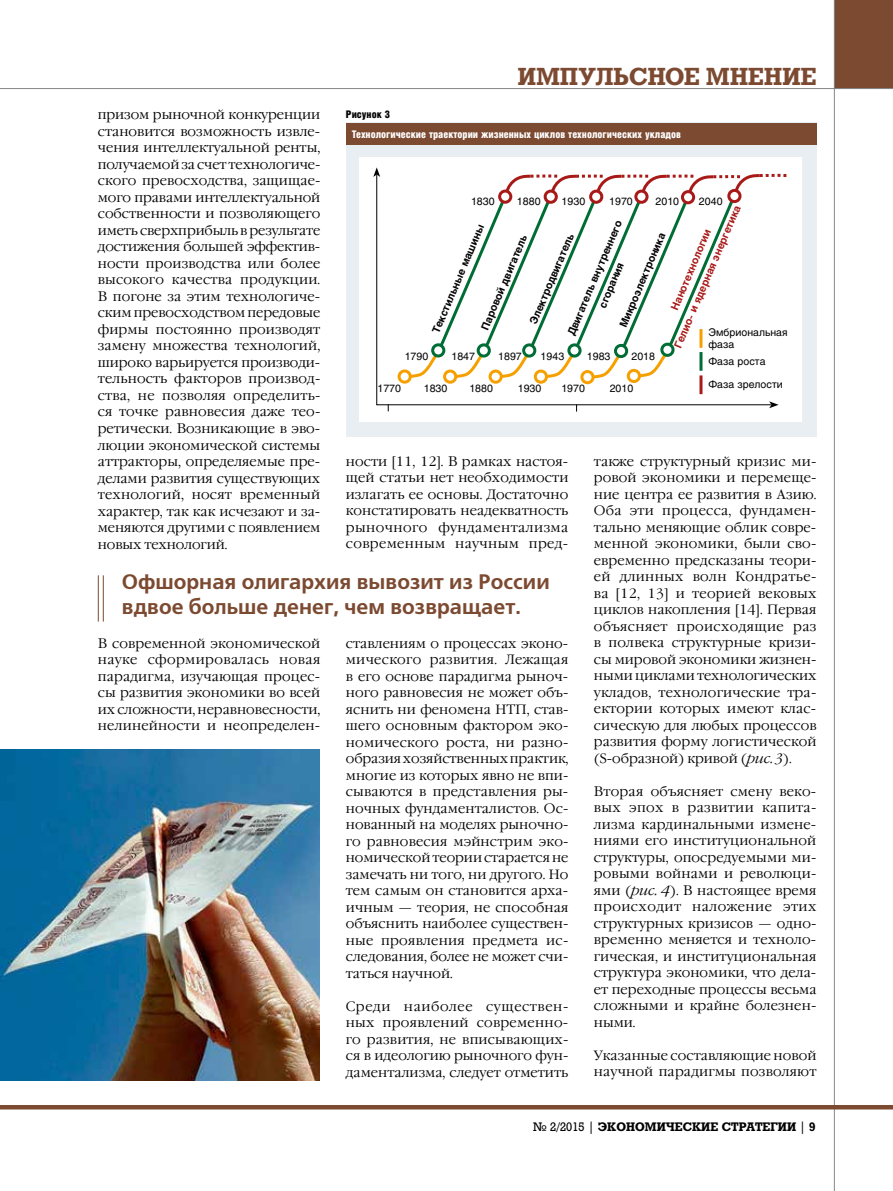
<style>
.page{position:relative;width:893px;height:1191px;background:#fff}
.page>*{position:absolute;margin:0;border:0;box-sizing:border-box;transform-origin:0 0}
.t1{font:700 24px "Rodeo";letter-spacing:.005em;color:#7c4a31}
.t2{font:700 21px/25.5px "Free Set C";color:#7c4a31}
.t3{font:300 13.5px/16.5px "Garamond C";letter-spacing:.005em;color:#000;text-align:justify}
.t4{font:700 12px "Rodeo";color:#000}
.t5{font:10.5px/12px "Helios";color:#000}
.t6{font:700 10.5px/18px "Helios";color:#000;text-align:center}
.t7{font:900 10.5px "Helios Cond";color:#fff}
.t8{font:700 10.5px/18px "Helios";color:#a81a18;text-align:center}
.t9{font:900 10.5px "Helios Cond";color:#000}
.s1{font-style:italic}
.s2{font-weight:400}
</style>
<div class="page">
<div style="left:834px;top:0;width:59px;height:89px;background:#7c4a31"></div>
<hr style="left:0;top:88px;width:893px;height:1px;background:#868786">
<hr style="left:834px;top:0;width:1px;height:1191px;background:#868786">
<hr style="left:0;top:1105px;width:893px;height:4px;background:#7c4a31">
<div style="left:346px;top:123px;width:470px;height:314px;background:#e8eef2"></div>
<div style="left:346px;top:123px;width:470px;height:21px;background:#7c4a31"></div>
<div style="left:359px;top:158px;width:442px;height:264px;background:#fff"></div>
<hr style="left:103px;top:575px;width:1px;height:46px;background:#7c4a31">
<hr style="left:98px;top:575px;width:1px;height:46px;background:#7c4a31">
<img style="left:0;top:750px;width:320px;height:330px">
<svg style="left:376px;top:176px;width:393px;height:229px"></svg>
<svg style="left:373px;top:167px;width:7px;height:10px"></svg>
<svg style="left:769px;top:401px;width:10px;height:7px"></svg>
<div style="left:398px;top:369px;width:14px;height:15px;border:3px solid #f6a000;border-radius:50%"></div>
<div style="left:443px;top:369px;width:14px;height:15px;border:3px solid #f6a000;border-radius:50%"></div>
<div style="left:489px;top:369px;width:14px;height:15px;border:3px solid #f6a000;border-radius:50%"></div>
<div style="left:534px;top:369px;width:14px;height:15px;border:3px solid #f6a000;border-radius:50%"></div>
<div style="left:580px;top:370px;width:15px;height:14px;border:3px solid #f6a000;border-radius:50%"></div>
<svg style="left:400px;top:173px;width:387px;height:207px"></svg>
<div style="left:729px;top:190px;width:11px;height:12px;background:#fff;border-radius:50%"></div>
<div style="left:727px;top:189px;width:14px;height:14px;border:3px solid #a81a18;border-radius:50%"></div>
<div style="left:662px;top:344px;width:11px;height:11px;background:#fff;border-radius:50%"></div>
<div style="left:660px;top:343px;width:14px;height:14px;border:3px solid #006d35;border-radius:50%"></div>
<div style="left:628px;top:370px;width:11px;height:11px;background:#fff;border-radius:50%"></div>
<div style="left:627px;top:369px;width:14px;height:14px;border:3px solid #f6a000;border-radius:50%"></div>
<hr style="left:699px;top:329px;width:3px;height:19px;background:#f6a000">
<hr style="left:699px;top:352px;width:3px;height:19px;background:#006d35">
<hr style="left:699px;top:375px;width:3px;height:19px;background:#a81a18">
<h1 class="t1" style="left:518px;top:62px;width:300px">ИМПУЛЬСНОЕ МНЕНИЕ</h1>
<p class="t3" style="left:98px;top:107px;width:224px">призом рыночной конкуренции</p>
<p class="t9" style="left:346px;top:109px;width:46px">Рисунок 3</p>
<p class="t3" style="left:98px;top:123px;width:224px">становится возможность извле&shy;чения интеллектуальной ренты, получаемой за счет технологиче&shy;ского превосходства, защищае&shy;мого правами интеллектуальной собственности и позволяющего иметь сверхприбыль в результате достижения большей эффектив&shy;ности производства или более высокого качества продукции.<br>В погоне за этим технологиче&shy;ским превосходством передовые фирмы постоянно производят замену множества технологий, широко варьируется производи&shy;тельность факторов производ&shy;ства, не позволяя определить&shy;ся точке равновесия даже тео&shy;ретически. Возникающие в эво&shy;люции экономической системы аттракторы, определяемые пре&shy;делами развития существующих технологий, носят временный характер, так как исчезают и за&shy;меняются другими с появлением новых технологий.</p>
<p class="t7" style="left:352px;top:128px;width:331px">Технологические траектории жизненных циклов технологических укладов</p>
<p class="t5" style="left:471px;top:195px;width:25px">1830</p>
<p class="t5" style="left:517px;top:195px;width:25px">1880</p>
<p class="t5" style="left:562px;top:195px;width:25px">1930</p>
<p class="t5" style="left:609px;top:195px;width:25px">1970</p>
<p class="t5" style="left:656px;top:195px;width:25px">2010</p>
<p class="t5" style="left:699px;top:195px;width:25px">2040</p>
<p class="t8" style="left:653px;top:337px;width:157px;rotate:-67deg">Нанотехнологии<br>Гелио- и ядерная энергетика</p>
<p class="t6" style="left:562px;top:331px;width:125px;rotate:-67deg">Двигатель внутреннего сгорания</p>
<p class="t6" style="left:427px;top:329px;width:118px;rotate:-67deg">Текстильные машины</p>
<p class="t6" style="left:614px;top:323px;width:105px;rotate:-67deg">Микроэлектроника</p>
<p class="t6" style="left:476px;top:325px;width:105px;rotate:-67deg">Паровой двигатель</p>
<p class="t6" style="left:524px;top:320px;width:101px;rotate:-67deg">Электродвигатель</p>
<p class="t5" style="left:708px;top:326px;width:81px">Эмбриональная фаза</p>
<p class="t5" style="left:708px;top:349px;width:76px;line-height:23px">Фаза роста<br>Фаза зрелости</p>
<p class="t5" style="left:405px;top:350px;width:25px">1790</p>
<p class="t5" style="left:451px;top:350px;width:25px">1847</p>
<p class="t5" style="left:498px;top:350px;width:25px">1897</p>
<p class="t5" style="left:541px;top:350px;width:25px">1943</p>
<p class="t5" style="left:587px;top:350px;width:25px">1983</p>
<p class="t5" style="left:631px;top:350px;width:25px">2018</p>
<p class="t5" style="left:377px;top:382px;width:25px">1770</p>
<p class="t5" style="left:424px;top:382px;width:25px">1830</p>
<p class="t5" style="left:469px;top:382px;width:25px">1880</p>
<p class="t5" style="left:518px;top:382px;width:25px">1930</p>
<p class="t5" style="left:561px;top:382px;width:25px">1970</p>
<p class="t5" style="left:610px;top:382px;width:25px">2010</p>
<p class="t3" style="left:594px;top:453px;width:224px">также структурный кризис ми&shy;ровой экономики и перемеще&shy;ние центра ее развития в Азию.<br>Оба эти процесса, фундамен&shy;тально меняющие облик совре&shy;менной экономики, были сво&shy;евременно предсказаны теори&shy;ей длинных волн Кондратье&shy;ва [12, 13] и теорией вековых циклов накопления [14]. Первая объясняет происходящие раз в полвека структурные кризи&shy;сы мировой экономики жизнен&shy;ными циклами технологических укладов, технологические тра&shy;ектории которых имеют клас&shy;сическую для любых процессов развития форму логистической (S-образной) кривой (<span class="s1">рис. 3</span>).</p>
<p class="t3" style="left:594px;top:783px;width:224px">Вторая объясняет смену веко&shy;вых эпох в развитии капита&shy;лизма кардинальными измене&shy;ниями его институциональной структуры, опосредуемыми ми&shy;ровыми войнами и революци&shy;ями (<span class="s1">рис. 4</span>). В настоящее время происходит наложение этих структурных кризисов — одно&shy;временно меняется и техноло&shy;гическая, и институциональная структура экономики, что дела&shy;ет переходные процессы весьма сложными и крайне болезнен&shy;ными.</p>
<p class="t3" style="left:594px;top:1047px;width:224px">Указанные составляющие новой научной парадигмы позволяют</p>
<p class="t3" style="left:346px;top:453px;width:224px">ности [11, 12]. В рамках настоя&shy;щей статьи нет необходимости излагать ее основы. Достаточно констатировать неадекватность рыночного фундаментализма современным научным пред-</p>
<h2 class="t2" style="left:122px;top:569px;width:429px">Офшорная олигархия вывозит из России вдвое больше денег, чем возвращает.</h2>
<p class="t3" style="left:98px;top:635px;width:224px">В современной экономической науке сформировалась новая парадигма, изучающая процес&shy;сы развития экономики во всей их сложности, неравновесности, нелинейности и неопределен-</p>
<p class="t3" style="left:346px;top:635px;width:224px">ставлениям о процессах эконо&shy;мического развития. Лежащая в его основе парадигма рыноч&shy;ного равновесия не может объ&shy;яснить ни феномена НТП, став&shy;шего основным фактором эко&shy;номического роста, ни разно&shy;образия хозяйственных практик, многие из которых явно не впи&shy;сываются в представления ры&shy;ночных фундаменталистов. Ос&shy;нованный на моделях рыночно&shy;го равновесия мэйнстрим эко&shy;номической теории старается не замечать ни того, ни другого. Но тем самым он становится арха&shy;ичным — теория, не способная объяснить наиболее существен&shy;ные проявления предмета ис&shy;следования, более не может счи&shy;таться научной.</p>
<p class="t3" style="left:346px;top:998px;width:224px">Среди наиболее существен&shy;ных проявлений современно&shy;го развития, не вписывающих&shy;ся в идеологию рыночного фун&shy;даментализма, следует отметить</p>
<p class="t4" style="left:533px;top:1119px;width:284px"><span class="s2">№ 2/2015 |</span> ЭКОНОМИЧЕСКИЕ СТРАТЕГИИ <span class="s2">|</span> 9</p>
</div>
